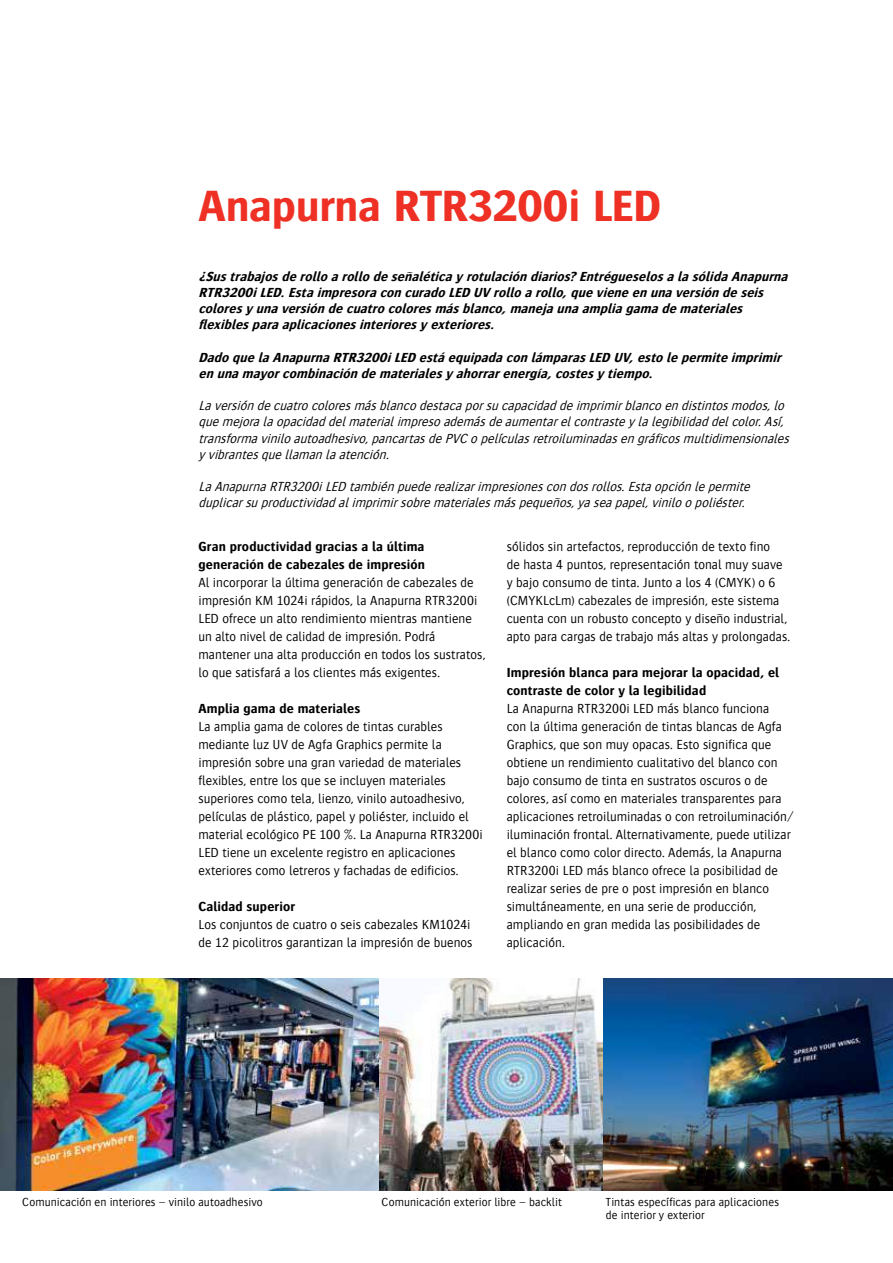
<style>
.page{position:relative;width:893px;height:1263px;background:#fff}
.page>*{position:absolute;margin:0;border:0;box-sizing:border-box;transform-origin:0 0}
.t1{font:700 45px "Bosis For Agfa";letter-spacing:-.005em;color:#ee3124}
.t2{font:300 13.5px/18px "Bosis For Agfa";letter-spacing:.005em;color:#000}
.t3{font:italic 300 13.5px/16.2px "Bosis For Agfa";color:#000}
.t4{font:italic 700 13.5px/16.2px "Bosis For Agfa";color:#000}
.t5{font:700 13.5px/18px "Bosis For Agfa";letter-spacing:.01em;color:#000}
.t6{font:300 12px/13.5px "Bosis For Agfa";letter-spacing:.01em;color:#000}
</style>
<div class="page">
<img style="left:602px;top:978px;width:291px;height:213px">
<img style="left:378px;top:978px;width:224px;height:213px">
<img style="left:0;top:978px;width:378px;height:213px">
<h1 class="t1" style="left:198px;top:181px;width:464px">Anapurna RTR3200i LED</h1>
<p class="t4" style="left:198px;top:268px;width:594px">¿Sustrabajosderollo arollo deseñaléticay rotulación diarios?EntrégueselosalasólidaAnapurna RTR3200iLED.Estaimpresoracon curado LED UV rollo arollo,quevieneen unaversión deseis coloresy unaversión decuatro coloresmásblanco,manejaunaampliagamademateriales flexiblesparaaplicacionesinterioresy exteriores.</p>
<p class="t4" style="left:198px;top:349px;width:587px">Dado quelaAnapurnaRTR3200iLED estáequipadacon lámparasLED UV,esto lepermiteimprimir en unamayorcombinación dematerialesy ahorrarenergía,costesy tiempo.</p>
<p class="t3" style="left:198px;top:398px;width:596px">Laversióndecuatrocoloresmásblancodestacaporsucapacidaddeimprimirblancoendistintosmodos,lo quemejoralaopacidaddelmaterialimpresoademásdeaumentarelcontrasteylalegibilidaddelcolor.Así, transformaviniloautoadhesivo,pancartasdePVC opelículasretroiluminadasengráficosmultidimensionales yvibrantesquellamanlaatención.</p>
<p class="t3" style="left:198px;top:479px;width:556px">LaAnapurnaRTR3200iLED tambiénpuederealizarimpresionescondosrollos.Estaopciónlepermite duplicarsuproductividadalimprimirsobrematerialesmáspequeños,yaseapapel,viniloopoliéster.</p>
<p class="t5" style="left:198px;top:537px;width:228px">Gran productividad gracias a la última generación de cabezales de impresión</p>
<p class="t2" style="left:198px;top:573px;width:289px">Al incorporar la última generación de cabezales de impresión KM 1024i rápidos, la Anapurna RTR3200i LED ofrece un alto rendimiento mientras mantiene un alto nivel de calidad de impresión. Podrá mantener una alta producción en todos los sustratos, lo que satisfará a los clientes más exigentes.</p>
<p class="t5" style="left:198px;top:699px;width:163px">Amplia gama de materiales</p>
<p class="t2" style="left:198px;top:717px;width:286px">La amplia gama de colores de tintas curables mediante luz UV de Agfa Graphics permite la impresión sobre una gran variedad de materiales flexibles, entre los que se incluyen materiales superiores como tela, lienzo, vinilo autoadhesivo, películas de plástico, papel y poliéster, incluido el material ecológico PE 100 %. La Anapurna RTR3200i LED tiene un excelente registro en aplicaciones exteriores como letreros y fachadas de edificios.</p>
<p class="t5" style="left:198px;top:897px;width:98px">Calidad superior</p>
<p class="t2" style="left:198px;top:915px;width:276px">Los conjuntos de cuatro o seis cabezales KM1024i de 12 picolitros garantizan la impresión de buenos</p>
<p class="t2" style="left:507px;top:537px;width:285px">sólidos sin artefactos, reproducción de texto fino<br>de hasta 4 puntos, representación tonal muy suave y bajo consumo de tinta. Junto a los 4 (CMYK) o 6 (CMYKLcLm) cabezales de impresión, este sistema cuenta con un robusto concepto y diseño industrial, apto para cargas de trabajo más altas y prolongadas.</p>
<p class="t5" style="left:507px;top:663px;width:274px">Impresión blanca para mejorar la opacidad, el contraste de color y la legibilidad</p>
<p class="t2" style="left:507px;top:699px;width:289px">La Anapurna RTR3200i LED más blanco funciona<br>con la última generación de tintas blancas de Agfa Graphics, que son muy opacas. Esto significa que obtiene un rendimiento cualitativo del blanco con bajo consumo de tinta en sustratos oscuros o de colores, así como en materiales transparentes para aplicaciones retroiluminadas o con retroiluminación/ iluminación frontal. Alternativamente, puede utilizar el blanco como color directo. Además, la Anapurna RTR3200i LED más blanco ofrece la posibilidad de realizar series de pre o post impresión en blanco simultáneamente, en una serie de producción, ampliando en gran medida las posibilidades de aplicación.</p>
<p class="t6" style="left:22px;top:1195px;width:242px">Comunicación en interiores – vinilo autoadhesivo</p>
<p class="t6" style="left:382px;top:1195px;width:182px">Comunicación exterior libre – backlit</p>
<p class="t6" style="left:606px;top:1195px;width:175px">Tintas específicas para aplicaciones de interior y exterior</p>
</div>
